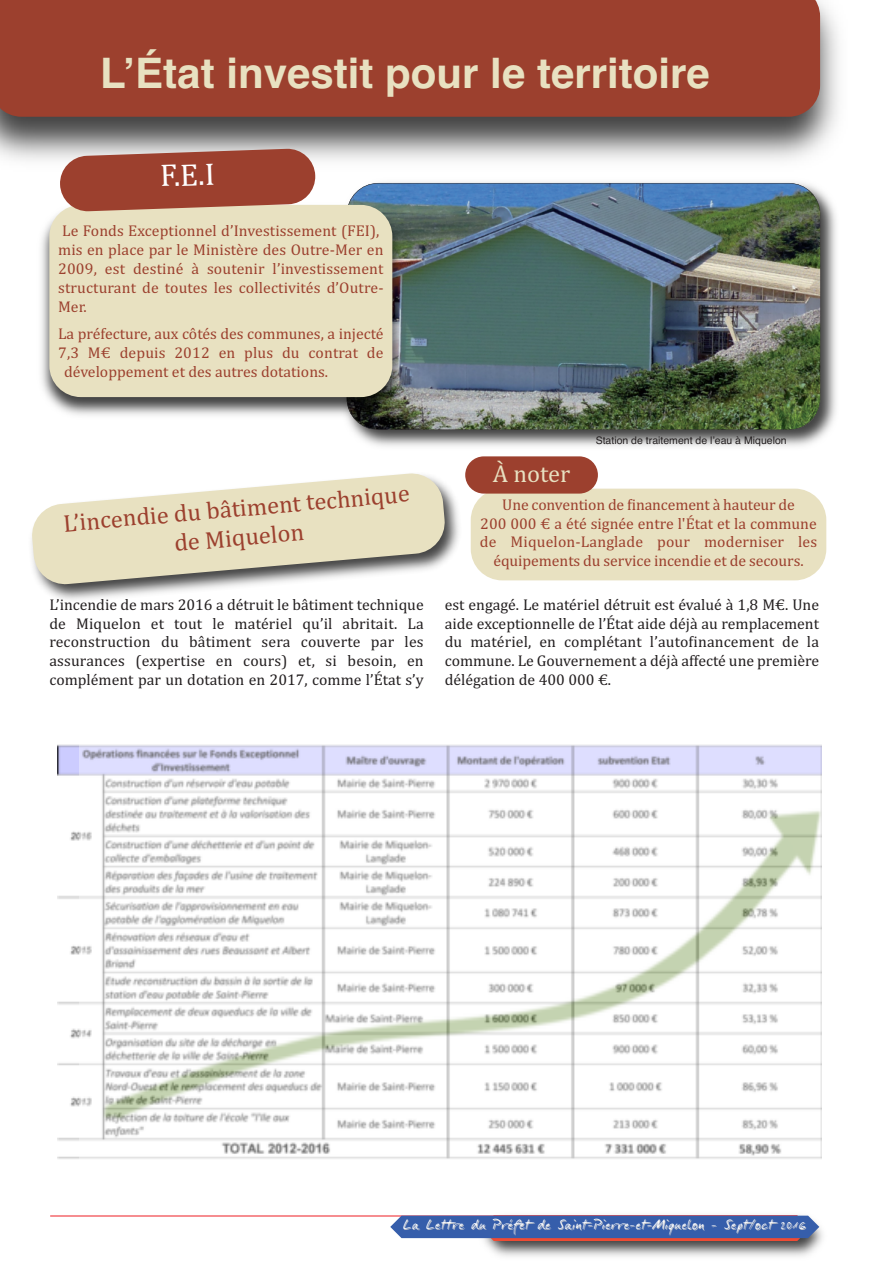
<style>
.page{position:relative;width:869px;height:1265px;background:#fff}
.page>*{position:absolute;margin:0;border:0;box-sizing:border-box;transform-origin:0 0}
.t1{font:700 42px "Helvetica";color:#e8e1c1}
.t2{font:31.5px "Cambria";color:#fff}
.t3{font:24.5px/29.4px "Cambria";color:#9c402e;text-align:center}
.t4{font:24.5px "Cambria";color:#e8e1c1}
.t5{font:17.5px "Darkwoman";letter-spacing:.075em;color:#fff}
.t6{font:15.75px/18.9px "Cambria";color:#9c402e}
.t7{font:15.75px/18.9px "Cambria";color:#231f20;text-align:justify}
.t8{font:10.5px "Helvetica";color:#231f20}
</style>
<div class="page">
<img style="left:484px;top:1226px;width:339px;height:31px">
<hr style="left:50px;top:1216px;width:747px;height:1px;background:#ee1d23">
<svg style="left:390px;top:1215px;width:429px;height:26px;background:#5264a3"></svg>
<img style="left:0;top:1px;width:839px;height:160px">
<div style="left:0;top:0;width:819px;height:117px;background:#9c402e"></div>
<img style="left:349px;top:182px;width:487px;height:265px">
<img style="left:346px;top:183px;width:474px;height:247px;border-radius:32px">
<img style="left:41px;top:200px;width:366px;height:223px">
<div style="left:49px;top:205px;width:343px;height:192px;background:#e8e1c1;border-radius:32px"></div>
<svg style="left:59px;top:148px;width:256px;height:64px;background:#a85c4b"></svg>
<img style="left:42px;top:486px;width:417px;height:114px">
<svg style="left:31px;top:473px;width:415px;height:113px;fill:#e8e1c1"></svg>
<img style="left:57px;top:745px;width:22px;height:414px">
<img style="left:79px;top:744px;width:743px;height:415px">
<div style="left:470px;top:489px;width:356px;height:91px;background:#e8e1c1;border-radius:32px"></div>
<div style="left:465px;top:456px;width:132px;height:38px;background:#9c402e;border-radius:19px"></div>
<p class="t1" style="left:100px;top:49px;width:611px">L’État investit pour le territoire</p>
<p class="t2" style="left:159px;top:157px;width:56px;rotate:-2deg">F.E.I</p>
<p class="t6" style="left:58px;top:222px;width:327px">Le Fonds Exceptionnel d’Investissement (FEI), mis en place par le Ministère des Outre-Mer en 2009, est destiné à soutenir l’investissement structurant de toutes les collectivités d’Outre-Mer.</p>
<p class="t6" style="left:58px;top:324px;width:327px">La préfecture, aux côtés des communes, a injecté</p>
<p class="t6" style="left:58px;top:343px;width:327px">7,3 M€ depuis 2012 en plus du contrat de</p>
<p class="t6" style="left:64px;top:362px;width:265px">développement et des autres dotations.</p>
<p class="t3" style="left:62px;top:509px;width:349px;rotate:-5deg">L’incendie du bâtiment technique de Miquelon</p>
<p class="t4" style="left:492px;top:459px;width:79px">À noter</p>
<p class="t8" style="left:595px;top:434px;width:192px">Station de traitement de l’eau à Miquelon</p>
<p class="t6" style="left:479px;top:495px;width:338px;text-align:center">Une convention de financement à hauteur de<br>200 000 € a été signée entre l'État et la commune de Miquelon-Langlade pour moderniser les équipements du service incendie et de secours.</p>
<p class="t7" style="left:49px;top:595px;width:375px">L’incendie de mars 2016 a détruit le bâtiment technique de Miquelon et tout le matériel qu’il abritait. La reconstruction du bâtiment sera couverte par les assurances (expertise en cours) et, si besoin, en complément par un dotation en 2017, comme l’État s’y</p>
<p class="t7" style="left:444px;top:595px;width:375px">est engagé. Le matériel détruit est évalué à 1,8 M€. Une aide exceptionnelle de l’État aide déjà au remplacement du matériel, en complétant l’autofinancement de la commune. Le Gouvernement a déjà affecté une première délégation de 400 000 €.</p>
<p class="t5" style="left:403px;top:1218px;width:403px">La Lettre du Préfet de Saint-Pierre-et-Miquelon - Sept/oct 2016</p>
</div>
